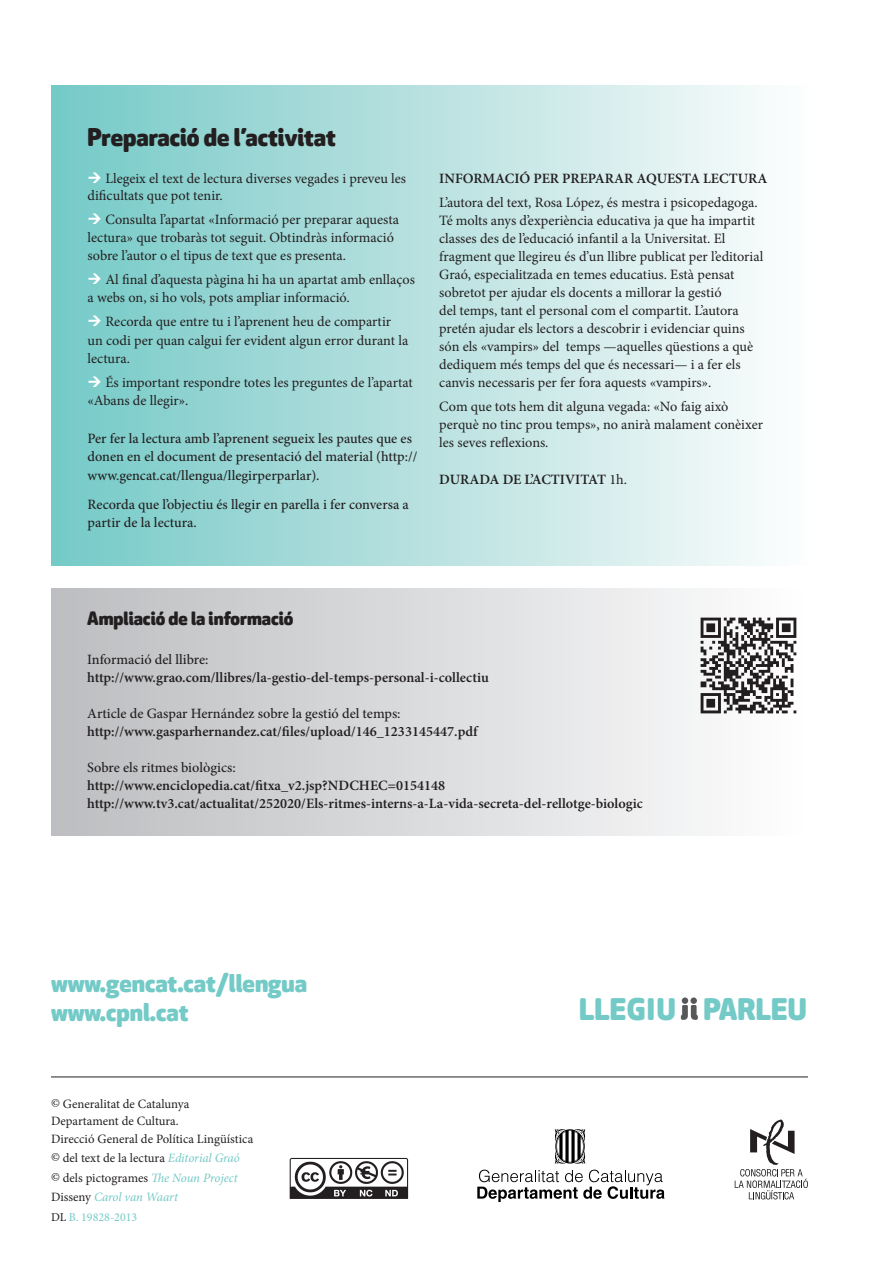
<style>
.page{position:relative;width:893px;height:1263px;background:#fff}
.page>*{position:absolute;margin:0;border:0;box-sizing:border-box;transform-origin:0 0}
.t1{font:800 29.1px "Apex Rounded";color:#73cac7}
.t2{font:800 24px "Apex Rounded";color:#73cac7}
.t3{font:800 24px "Apex Rounded";color:#231f20}
.t4{font:800 18px "Apex Rounded";color:#231f20}
.t5{font:14.25px/18px "Minion Pro";color:#231f20}
.t6{font:600 14.25px "Minion Pro";color:#231f20}
.t7{font:500 14.25px/18px "Minion Pro";color:#231f20}
.t8{font:12.75px "Minion Pro";color:#231f20}
.t9{font:italic 12.75px "Minion Pro";letter-spacing:-.015em;color:#73cac7}
.t10{font:12px "Minion Pro";color:#73cac7}
.s1{font-weight:400}
.s2{font-style:italic;color:#73cac7}
.s3{font-style:normal;color:#231f20}
.s4{color:#231f20}
</style>
<div class="page">
<div style="left:51px;top:85px;width:757px;height:481px;background:linear-gradient(to right,#75c9c6,#fdfcfc)"></div>
<div style="left:690px;top:997px;width:7px;height:7px;background:#57585a;border-radius:50%"></div>
<div style="left:682px;top:997px;width:6px;height:7px;background:#57585a;border-radius:50%"></div>
<svg style="left:681px;top:1005px;width:17px;height:15px"></svg>
<hr style="left:51px;top:1076px;width:757px;height:1px;background:#231f20">
<svg style="left:735px;top:1119px;width:73px;height:80px"></svg>
<div style="left:51px;top:589px;width:757px;height:246px;background:linear-gradient(to right,#bcbdc0,#fdfefe)"></div>
<img style="left:689px;top:606px;width:119px;height:119px">
<svg style="left:477px;top:1129px;width:188px;height:73px"></svg>
<img style="left:289px;top:1157px;width:119px;height:42px">
<svg style="left:89px;top:173px;width:12px;height:10px"></svg>
<svg style="left:89px;top:213px;width:12px;height:11px"></svg>
<svg style="left:89px;top:273px;width:12px;height:11px"></svg>
<svg style="left:89px;top:315px;width:12px;height:11px"></svg>
<svg style="left:89px;top:377px;width:12px;height:10px"></svg>
<p class="t3" style="left:88px;top:123px;width:250px">Preparació de l’activitat</p>
<p class="t5" style="left:88px;top:170px;width:320px;line-height:16.5px;text-indent:18px">Llegeix el text de lectura diverses vegades i preveu les dificultats que pot tenir.</p>
<p class="t5" style="left:88px;top:210px;width:313px;text-indent:18px">Consulta l’apartat «Informació per preparar aquesta lectura» que trobaràs tot seguit. Obtindràs informació sobre l’autor o el tipus de text que es presenta.</p>
<p class="t5" style="left:88px;top:270px;width:329px;text-indent:18px">Al final d’aquesta pàgina hi ha un apartat amb enllaços a webs on, si ho vols, pots ampliar informació.</p>
<p class="t5" style="left:88px;top:311px;width:322px;line-height:19.5px;text-align:center">Recorda que entre tu i l’aprenent heu de compartir<br>un codi per quan calgui fer evident algun error durant la</p>
<p class="t5" style="left:88px;top:350px;width:44px">lectura.</p>
<p class="t5" style="left:88px;top:374px;width:327px;text-indent:18px">És important respondre totes les preguntes de l’apartat «Abans de llegir».</p>
<p class="t7" style="left:88px;top:429px;width:331px">Per fer la lectura amb l’aprenent segueix les pautes que es donen en el document de presentació del material (http://</p>
<p class="t7" style="left:88px;top:467px;width:234px">www.gencat.cat/llengua/llegirperparlar).</p>
<p class="t7" style="left:88px;top:495px;width:323px">Recorda que l’objectiu és llegir en parella i fer conversa a partir de la lectura.</p>
<p class="t6" style="left:439px;top:168px;width:330px">INFORMACIÓ PER PREPARAR AQUESTA LECTURA</p>
<p class="t5" style="left:439px;top:193px;width:326px">L’autora del text, Rosa López, és mestra i psicopedagoga.<br>Té molts anys d’experiència educativa ja que ha impartit classes des de l’educació infantil a la Universitat. El fragment que llegireu és d’un llibre publicat per l’editorial Graó, especialitzada en temes educatius. Està pensat sobretot per ajudar els docents a millorar la gestió<br>del temps, tant el personal com el compartit. L’autora pretén ajudar els lectors a descobrir i evidenciar quins són els «vampirs» del temps —aquelles qüestions a què dediquem més temps del que és necessari— i a fer els canvis necessaris per fer fora aquests «vampirs».</p>
<p class="t5" style="left:439px;top:397px;width:325px">Com que tots hem dit alguna vegada: «No faig això perquè no tinc prou temps», no anirà malament conèixer les seves reflexions.</p>
<p class="t6" style="left:439px;top:470px;width:189px">DURADA DE L’ACTIVITAT <span class="s1">1h.</span></p>
<p class="t4" style="left:87px;top:608px;width:208px">Ampliació de la informació</p>
<p class="t7" style="left:87px;top:650px;width:123px">Informació del llibre:</p>
<p class="t6" style="left:87px;top:668px;width:403px">http://www.grao.com/llibres/la-gestio-del-temps-personal-i-collectiu</p>
<p class="t7" style="left:87px;top:704px;width:315px">Article de Gaspar Hernández sobre la gestió del temps:</p>
<p class="t6" style="left:87px;top:722px;width:392px">http://www.gasparhernandez.cat/files/upload/146_1233145447.pdf</p>
<p class="t7" style="left:87px;top:758px;width:150px">Sobre els ritmes biològics:</p>
<p class="t6" style="left:87px;top:776px;width:360px">http://www.enciclopedia.cat/fitxa_v2.jsp?NDCHEC=0154148</p>
<p class="t6" style="left:87px;top:794px;width:557px">http://www.tv3.cat/actualitat/252020/Els-ritmes-interns-a-La-vida-secreta-del-rellotge-biologic</p>
<p class="t2" style="left:51px;top:970px;width:257px">www.gencat.cat/llengua</p>
<p class="t2" style="left:51px;top:999px;width:139px">www.cpnl.cat</p>
<p class="t8" style="left:51px;top:1095px;width:140px">© Generalitat de Catalunya</p>
<p class="t8" style="left:51px;top:1113px;width:129px">Departament de Cultura.</p>
<p class="t8" style="left:51px;top:1130px;width:204px">Direcció General de Política Lingüística</p>
<p class="t8" style="left:51px;top:1149px;width:190px">© del text de la lectura <span class="s2">Editorial Graó</span></p>
<p class="t8" style="left:51px;top:1169px;width:188px">© dels pictogrames <span class="s2">The Noun Project</span></p>
<p class="t9" style="left:51px;top:1188px;width:128px"><span class="s3">Disseny</span> Carol van Waart</p>
<p class="t10" style="left:51px;top:1209px;width:88px"><span class="s4">DL</span> B. 19828-2013</p>
<p class="t1" style="left:579px;top:993px;width:98px">LLEGIU</p>
<p class="t1" style="left:704px;top:993px;width:105px">PARLEU</p>
</div>
